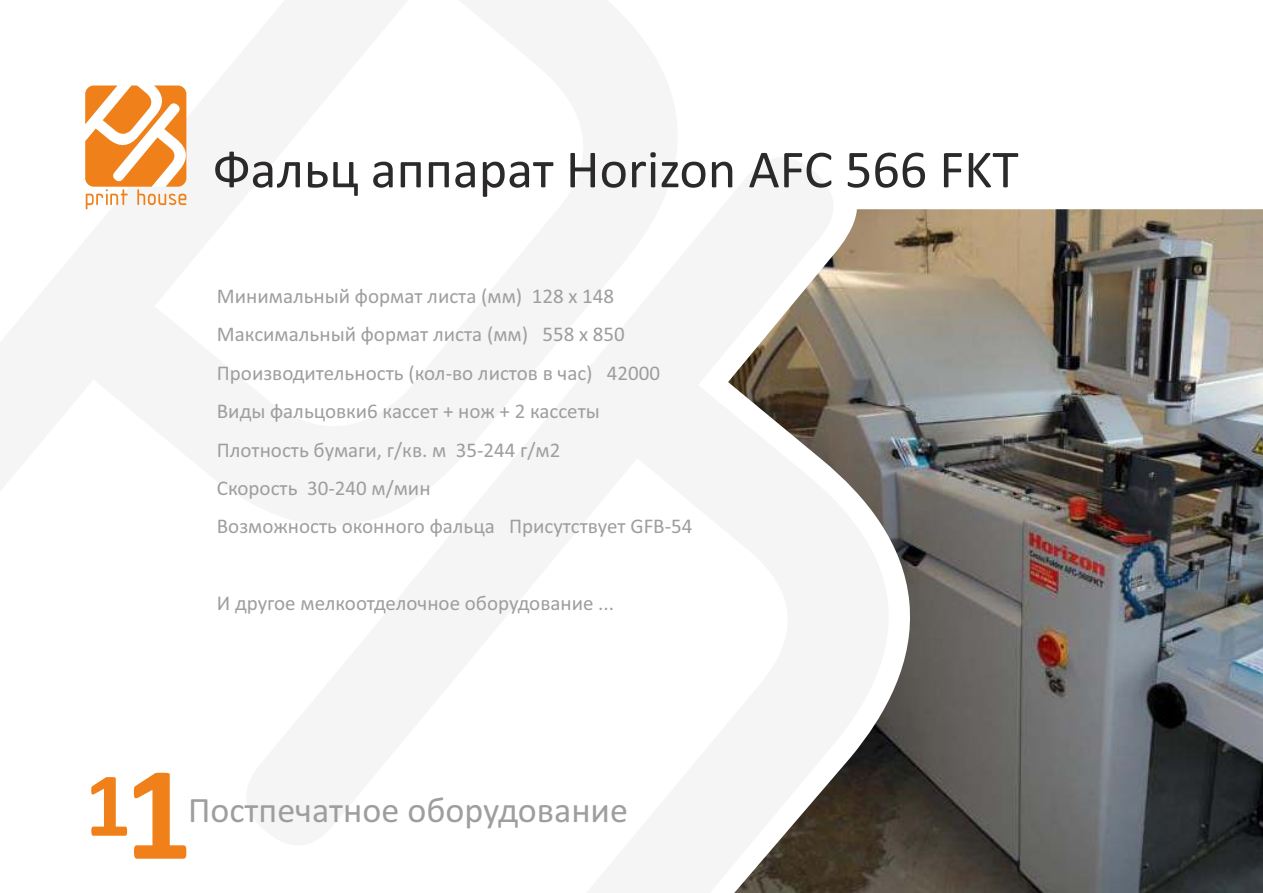
<style>
.page{position:relative;width:1263px;height:893px;background:#fff}
.page>*{position:absolute;margin:0;border:0;box-sizing:border-box;transform-origin:0 0}
.t1{font:700 92.25px "Calibri";color:#f0801a}
.t2{font:54px "Calibri";color:#2b2929}
.t3{font:36px "Calibri";color:#9e9e9e}
.t4{font:21px/38.4px "Calibri";color:#9e9e9e}
.s1{font-size:135.15px}
</style>
<div class="page">
<svg style="left:85px;top:85px;width:102px;height:124px"></svg>
<img style="left:728px;top:209px;width:535px;height:684px">
<h2 class="t2" style="left:213px;top:147px;width:807px">Фальц аппарат Horizon AFC 566 FKT</h2>
<p class="t4" style="left:217px;top:278px;width:477px">Минимальный формат листа (мм) 128 х 148<br>Максимальный формат листа (мм) 558 х 850<br>Производительность (кол-во листов в час) 42000<br>Виды фальцовки 6 кассет + нож + 2 кассеты Плотность бумаги, г/кв. м 35-244 г/м2<br>Скорость 30-240 м/мин<br>Возможность оконного фальца Присутствует GFB-54</p>
<p class="t4" style="left:217px;top:585px;width:399px">И другое мелкоотделочное оборудование ...</p>
<h1 class="t1" style="left:85px;top:766px;width:109px">1<span class="s1">1</span></h1>
<h3 class="t3" style="left:188px;top:795px;width:441px">Постпечатное оборудование</h3>
</div>
